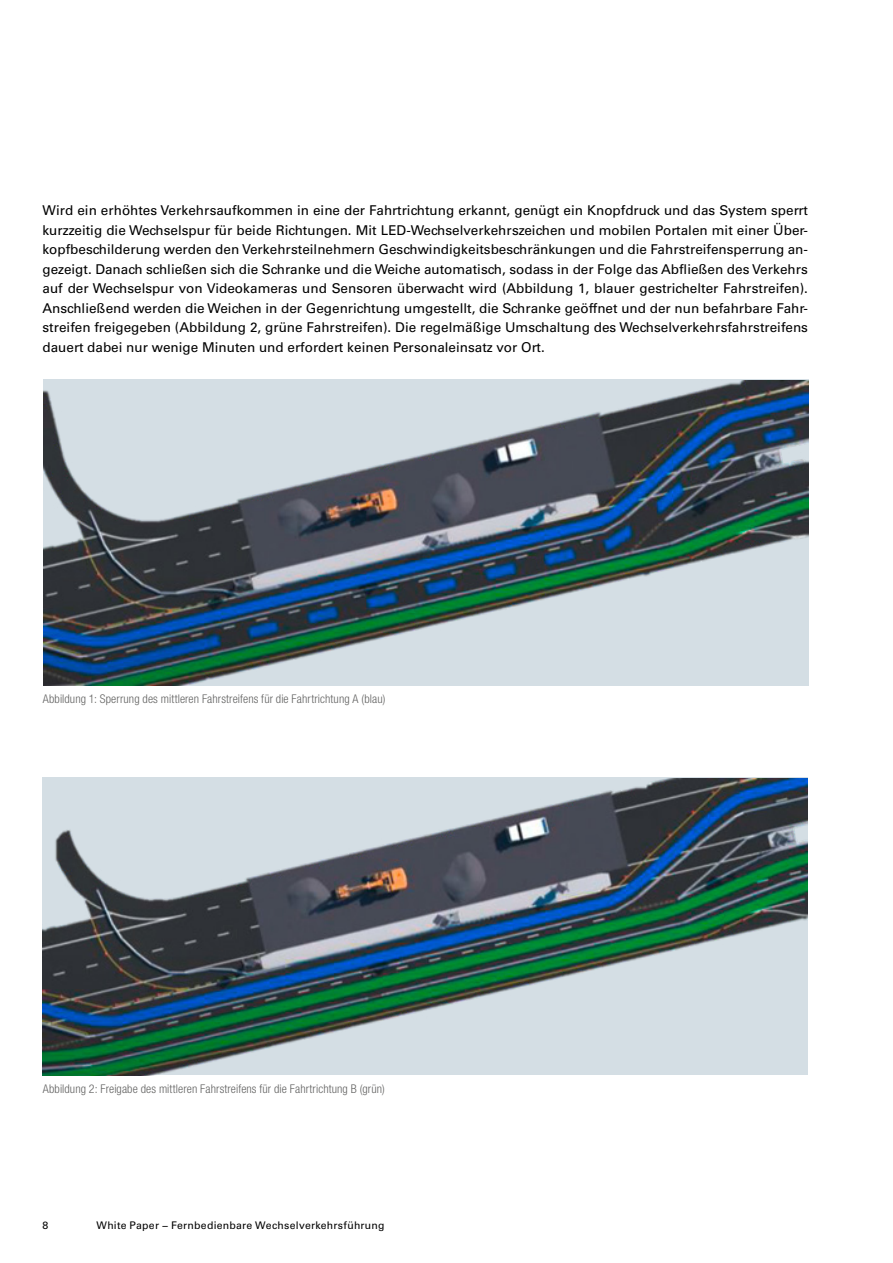
<style>
.page{position:relative;width:893px;height:1263px;background:#fff}
.page>*{position:absolute;margin:0;border:0;box-sizing:border-box;transform-origin:0 0}
.t1{font:13.5px/19.5px "Univers LT Pro 55 Roman";color:#000;text-align:justify}
.t2{font:300 condensed 12px "Helvetica Neue LT Std";letter-spacing:.005em;color:#626261}
.t3{font:10.5px "Univers LT Pro 55 Roman";letter-spacing:.025em;color:#000}
</style>
<div class="page">
<img style="left:43px;top:778px;width:765px;height:297px">
<img style="left:43px;top:381px;width:766px;height:304px">
<p class="t1" style="left:43px;top:200px;width:767px">Wird ein erhöhtes Verkehrsaufkommen in eine der Fahrtrichtung erkannt, genügt ein Knopfdruck und das System sperrt kurzzeitig die Wechselspur für beide Richtungen. Mit LED-Wechselverkehrszeichen und mobilen Portalen mit einer Über&shy;kopfbeschilderung werden den Verkehrsteilnehmern Geschwindigkeitsbeschränkungen und die Fahrstreifensperrung an&shy;gezeigt. Danach schließen sich die Schranke und die Weiche automatisch, sodass in der Folge das Abfließen des Verkehrs auf der Wechselspur von Videokameras und Sensoren überwacht wird (Abbildung 1, blauer gestrichelter Fahrstreifen).<br>Anschließend werden die Weichen in der Gegenrichtung umgestellt, die Schranke geöffnet und der nun befahrbare Fahr&shy;streifen freigegeben (Abbildung 2, grüne Fahrstreifen). Die regelmäßige Umschaltung des Wechselverkehrsfahrstreifens dauert dabei nur wenige Minuten und erfordert keinen Personaleinsatz vor Ort.</p>
<p class="t2" style="left:43px;top:692px;width:344px">Abbildung 1: Sperrung des mittleren Fahrstreifens für die Fahrtrichtung A (blau)</p>
<p class="t2" style="left:43px;top:1082px;width:343px">Abbildung 2: Freigabe des mittleren Fahrstreifens für die Fahrtrichtung B (grün)</p>
<p class="t3" style="left:43px;top:1218px;width:7px">8</p>
<p class="t3" style="left:97px;top:1218px;width:290px">White Paper − Fernbedienbare Wechselverkehrsführung</p>
</div>
